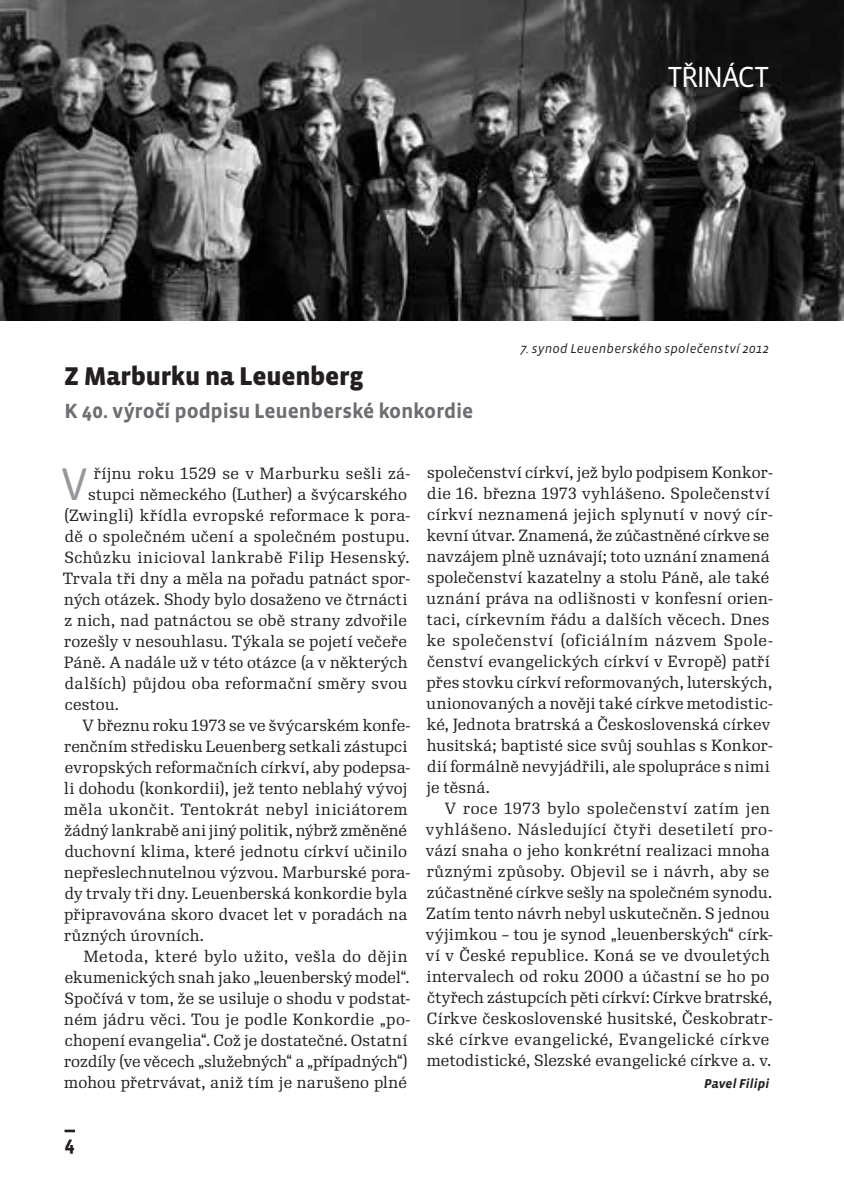
<style>
.page{position:relative;width:844px;height:1191px;background:#fff}
.page>*{position:absolute;margin:0;border:0;box-sizing:border-box;transform-origin:0 0}
.t1{font:46.9px "Vista Sans OT";color:#95979a}
.t2{font:29.75px "Vista Sans OT";letter-spacing:-.015em;color:#fff}
.t3{font:900 26.25px "Vista Sans OT";letter-spacing:-.01em;color:#231f20}
.t4{font:700 21px "Vista Sans OT";letter-spacing:-.01em;color:#6d6e71}
.t5{font:700 21px "Vista Sans OT";color:#231f20}
.t6{font:15.75px/21px "Re Public Book CE";letter-spacing:.015em;color:#231f20}
.t7{font:15.75px "Re Public Book CE";letter-spacing:.035em;color:#231f20}
.t8{font:italic 13.12px "Vista Sans OT";letter-spacing:.015em;color:#231f20}
.t9{font:italic 700 13.12px "Vista Sans OT";letter-spacing:.005em;color:#231f20}
</style>
<div class="page">
<img style="left:0;top:0;width:843px;height:320px">
<svg style="left:64px;top:1129px;width:11px;height:3px"></svg>
<h2 class="t2" style="left:667px;top:60px;width:103px">TŘINÁCT</h2>
<h3 class="t3" style="left:64px;top:361px;width:301px">Z Marburku na Leuenberg</h3>
<h3 class="t4" style="left:65px;top:399px;width:409px">K 40. výročí podpisu Leuenberské konkordie</h3>
<p class="t8" style="left:520px;top:341px;width:250px">7. synod Leuenberského společenství 2012</p>
<h1 class="t1" style="left:61px;top:458px;width:29px">V</h1>
<p class="t7" style="left:94px;top:463px;width:318px">říjnu roku 1529 se v Marburku sešli zá-</p>
<p class="t6" style="left:88px;top:483px;width:320px">stupci německého (Luther) a švýcarského</p>
<p class="t6" style="left:64px;top:504px;width:348px">(Zwingli) křídla evropské reformace k pora-</p>
<p class="t6" style="left:65px;top:525px;width:346px">dě o společném učení a společném postupu.</p>
<p class="t7" style="left:64px;top:547px;width:346px">Schůzku inicioval lankrabě Filip Hesenský.</p>
<p class="t6" style="left:63px;top:567px;width:349px">Trvala tři dny a měla na pořadu patnáct spor-</p>
<p class="t6" style="left:64px;top:588px;width:344px">ných otázek. Shody bylo dosaženo ve čtrnácti</p>
<p class="t6" style="left:64px;top:609px;width:344px">z nich, nad patnáctou se obě strany zdvořile</p>
<p class="t6" style="left:64px;top:630px;width:344px">rozešly v nesouhlasu. Týkala se pojetí večeře</p>
<p class="t6" style="left:64px;top:651px;width:345px">Páně. A nadále už v této otázce (a v některých</p>
<p class="t6" style="left:65px;top:672px;width:344px">dalších) půjdou oba reformační směry svou</p>
<p class="t6" style="left:65px;top:693px;width:56px">cestou.</p>
<p class="t6" style="left:82px;top:714px;width:329px">V březnu roku 1973 se ve švýcarském konfe-</p>
<p class="t6" style="left:64px;top:735px;width:344px">renčním středisku Leuenberg setkali zástupci</p>
<p class="t6" style="left:65px;top:756px;width:347px">evropských reformačních církví, aby podepsa-</p>
<p class="t6" style="left:64px;top:777px;width:345px">li dohodu (konkordii), jež tento neblahý vývoj</p>
<p class="t6" style="left:64px;top:798px;width:344px">měla ukončit. Tentokrát nebyl iniciátorem</p>
<p class="t6" style="left:64px;top:819px;width:344px">žádný lankrabě ani jiný politik, nýbrž změněné</p>
<p class="t6" style="left:65px;top:840px;width:343px">duchovní klima, které jednotu církví učinilo</p>
<p class="t6" style="left:64px;top:861px;width:347px">nepřeslechnutelnou výzvou. Marburské pora-</p>
<p class="t6" style="left:65px;top:882px;width:344px">dy trvaly tři dny. Leuenberská konkordie byla</p>
<p class="t6" style="left:64px;top:903px;width:344px">připravována skoro dvacet let v poradách na</p>
<p class="t6" style="left:64px;top:924px;width:141px">různých úrovních.</p>
<p class="t7" style="left:84px;top:946px;width:325px">Metoda, které bylo užito, vešla do dějin</p>
<p class="t6" style="left:65px;top:966px;width:346px">ekumenických snah jako „leuenberský model“.</p>
<p class="t6" style="left:64px;top:987px;width:347px">Spočívá v tom, že se usiluje o shodu v podstat-</p>
<p class="t6" style="left:64px;top:1008px;width:347px">ném jádru věci. Tou je podle Konkordie „po-</p>
<p class="t6" style="left:65px;top:1029px;width:344px">chopení evangelia“. Což je dostatečné. Ostatní</p>
<p class="t6" style="left:64px;top:1050px;width:345px">rozdíly (ve věcech „služebných“ a „případných“)</p>
<p class="t6" style="left:64px;top:1071px;width:344px">mohou přetrvávat, aniž tím je narušeno plné</p>
<p class="t6" style="left:426px;top:462px;width:348px">společenství církví, jež bylo podpisem Konkor&shy;die 16. března 1973 vyhlášeno. Společenství církví neznamená jejich splynutí v nový cír&shy;kevní útvar. Znamená, že zúčastněné církve se navzájem plně uznávají; toto uznání znamená společenství kazatelny a stolu Páně, ale také uznání práva na odlišnosti v konfesní orien&shy;taci, církevním řádu a dalších věcech. Dnes ke společenství (oficiálním názvem Spole&shy;čenství evangelických církví v Evropě) patří přes stovku církví reformovaných, luterských, unionovaných a nověji také církve metodistic&shy;ké, Jednota bratrská a Československá církev husitská; baptisté sice svůj souhlas s Konkor&shy;dií formálně nevyjádřili, ale spolupráce s nimi je těsná.</p>
<p class="t6" style="left:426px;top:798px;width:348px;text-indent:19px">V roce 1973 bylo společenství zatím jen vyhlášeno. Následující čtyři desetiletí pro&shy;vází snaha o jeho konkrétní realizaci mnoha různými způsoby. Objevil se i návrh, aby se zúčastněné církve sešly na společném synodu.<br>Zatím tento návrh nebyl uskutečněn. S jednou výjimkou – tou je synod „leuenberských“ círk&shy;ví v České republice. Koná se ve dvouletých intervalech od roku 2000 a účastní se ho po čtyřech zástupcích pěti církví: Církve bratrské, Církve československé husitské, Českobratr&shy;ské církve evangelické, Evangelické církve metodistické, Slezské evangelické církve a. v.</p>
<p class="t9" style="left:703px;top:1076px;width:67px">Pavel Filipi</p>
<h3 class="t5" style="left:64px;top:1132px;width:12px">4</h3>
</div>
